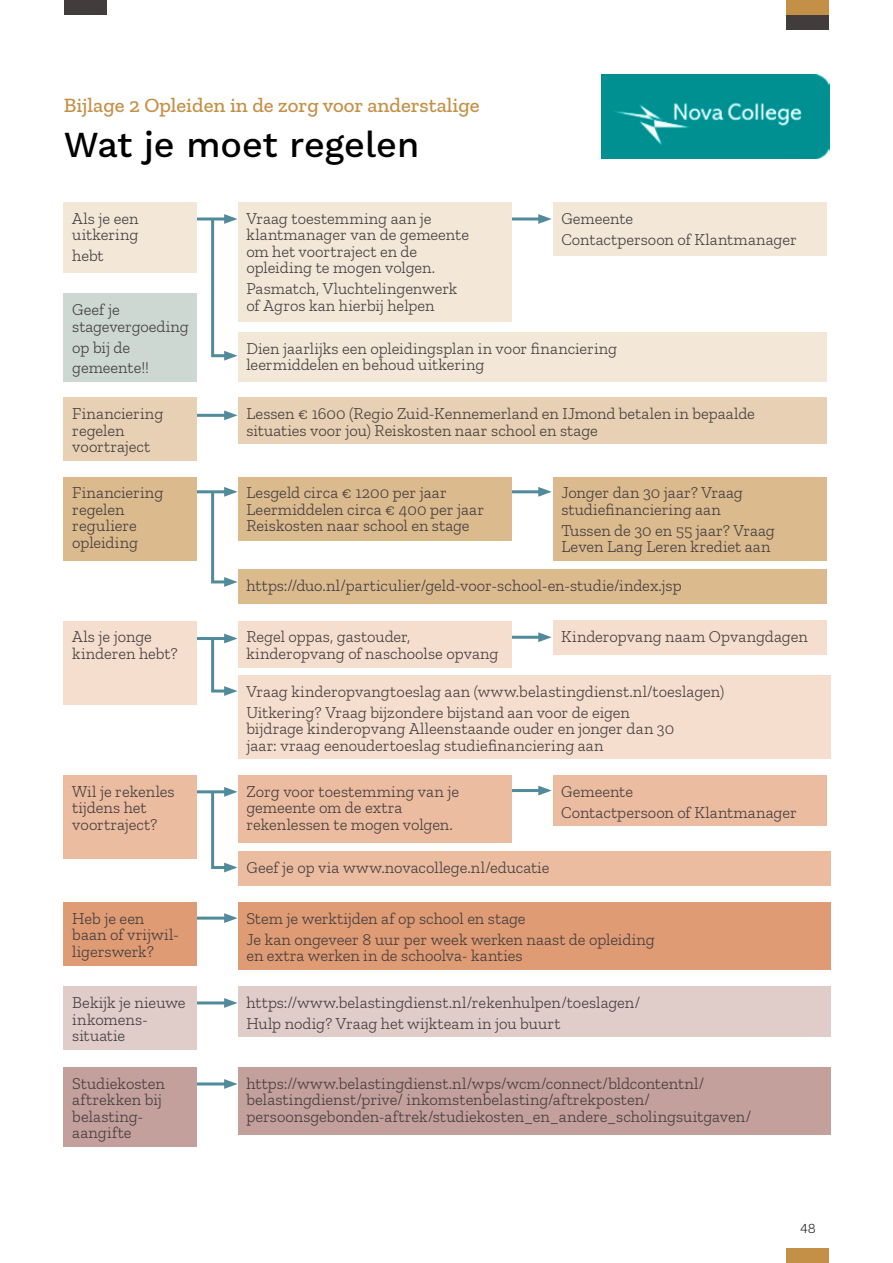
<style>
.page{position:relative;width:893px;height:1263px;background:#fff}
.page>*{position:absolute;margin:0;border:0;box-sizing:border-box;transform-origin:0 0}
.t1{font:36px "Work Sans";color:#000}
.t2{font:500 20.7px "Zilla Slab";color:#c49047}
.t3{font:300 16.5px/16.5px "Zilla Slab";color:#423c3d}
.t4{font:300 13.5px "Work Sans";color:#000}
</style>
<div class="page">
<div style="left:787px;top:1249px;width:42px;height:14px;background:#c49047"></div>
<div style="left:64px;top:0;width:42px;height:15px;background:#423c3d"></div>
<div style="left:787px;top:0;width:42px;height:15px;background:#c49047"></div>
<div style="left:787px;top:15px;width:42px;height:15px;background:#423c3d"></div>
<img style="left:601px;top:74px;width:228px;height:85px">
<hr style="left:197px;top:217px;width:31px;height:3px;background:#508a9b">
<hr style="left:511px;top:217px;width:31px;height:3px;background:#508a9b">
<svg style="left:538px;top:214px;width:14px;height:10px"></svg>
<svg style="left:210px;top:214px;width:28px;height:147px"></svg>
<hr style="left:197px;top:414px;width:31px;height:3px;background:#508a9b">
<svg style="left:224px;top:410px;width:14px;height:10px"></svg>
<hr style="left:197px;top:490px;width:31px;height:3px;background:#508a9b">
<svg style="left:210px;top:487px;width:28px;height:100px"></svg>
<hr style="left:197px;top:637px;width:31px;height:3px;background:#508a9b">
<svg style="left:211px;top:634px;width:27px;height:62px"></svg>
<hr style="left:197px;top:790px;width:31px;height:3px;background:#508a9b">
<svg style="left:210px;top:787px;width:28px;height:85px"></svg>
<hr style="left:197px;top:917px;width:31px;height:3px;background:#508a9b">
<svg style="left:224px;top:913px;width:14px;height:10px"></svg>
<hr style="left:197px;top:1001px;width:31px;height:3px;background:#508a9b">
<svg style="left:224px;top:998px;width:14px;height:10px"></svg>
<hr style="left:197px;top:1082px;width:31px;height:3px;background:#508a9b">
<svg style="left:224px;top:1079px;width:14px;height:10px"></svg>
<hr style="left:511px;top:490px;width:31px;height:3px;background:#508a9b">
<svg style="left:538px;top:487px;width:14px;height:10px"></svg>
<hr style="left:511px;top:636px;width:31px;height:3px;background:#508a9b">
<svg style="left:538px;top:632px;width:14px;height:10px"></svg>
<hr style="left:511px;top:789px;width:31px;height:3px;background:#508a9b">
<svg style="left:538px;top:786px;width:14px;height:9px"></svg>
<div style="left:64px;top:202px;width:133px;height:71px;background:#f3e7d8"></div>
<div style="left:64px;top:398px;width:133px;height:63px;background:#e7d0b3"></div>
<div style="left:64px;top:477px;width:133px;height:84px;background:#dbba8e"></div>
<div style="left:64px;top:621px;width:133px;height:84px;background:#f5dece"></div>
<div style="left:64px;top:775px;width:133px;height:84px;background:#ebbca0"></div>
<div style="left:64px;top:902px;width:133px;height:63px;background:#df9b74"></div>
<div style="left:64px;top:986px;width:133px;height:63px;background:#e0cdca"></div>
<div style="left:64px;top:1067px;width:133px;height:80px;background:#c4a09c"></div>
<div style="left:64px;top:294px;width:133px;height:88px;background:#cdd8d2"></div>
<div style="left:238px;top:202px;width:273px;height:120px;background:#f3e7d8"></div>
<div style="left:238px;top:477px;width:273px;height:63px;background:#dbba8e"></div>
<div style="left:238px;top:621px;width:273px;height:46px;background:#f5dece"></div>
<div style="left:238px;top:775px;width:273px;height:68px;background:#ebbca0"></div>
<div style="left:238px;top:675px;width:592px;height:84px;background:#f5dece"></div>
<div style="left:238px;top:852px;width:592px;height:34px;background:#ebbca0"></div>
<div style="left:238px;top:902px;width:592px;height:67px;background:#df9b74"></div>
<div style="left:238px;top:986px;width:592px;height:51px;background:#e0cdca"></div>
<div style="left:238px;top:1067px;width:592px;height:68px;background:#c4a09c"></div>
<div style="left:553px;top:621px;width:273px;height:34px;background:#f5dece"></div>
<div style="left:553px;top:775px;width:273px;height:51px;background:#ebbca0"></div>
<div style="left:553px;top:477px;width:273px;height:84px;background:#dbba8e"></div>
<div style="left:238px;top:332px;width:588px;height:50px;background:#f3e7d8"></div>
<div style="left:238px;top:398px;width:588px;height:46px;background:#e7d0b3"></div>
<div style="left:238px;top:570px;width:588px;height:34px;background:#dbba8e"></div>
<div style="left:553px;top:202px;width:273px;height:54px;background:#f3e7d8"></div>
<p class="t2" style="left:64px;top:93px;width:417px">Bijlage 2 Opleiden in de zorg voor anderstalige</p>
<h1 class="t1" style="left:64px;top:117px;width:357px">Wat je moet regelen</h1>
<p class="t3" style="left:72px;top:210px;width:68px">Als je een uitkering</p>
<p class="t3" style="left:72px;top:248px;width:33px">hebt</p>
<p class="t3" style="left:72px;top:302px;width:118px">Geef je stagevergoeding</p>
<p class="t3" style="left:72px;top:337px;width:78px;line-height:20.7px">op bij de gemeente!!</p>
<p class="t3" style="left:72px;top:405px;width:92px">Financiering regelen voortraject</p>
<p class="t3" style="left:72px;top:485px;width:92px">Financiering regelen reguliere opleiding</p>
<p class="t3" style="left:72px;top:629px;width:107px">Als je jonge kinderen hebt?</p>
<p class="t3" style="left:72px;top:783px;width:104px">Wil je rekenles tijdens het voortraject?</p>
<p class="t3" style="left:72px;top:910px;width:106px">Heb je een baan of vrijwil&shy;ligerswerk?</p>
<p class="t3" style="left:72px;top:994px;width:115px">Bekijk je nieuwe inkomens&shy;situatie</p>
<p class="t3" style="left:72px;top:1075px;width:94px">Studiekosten aftrekken bij belasting&shy;aangifte</p>
<p class="t3" style="left:246px;top:210px;width:224px">Vraag toestemming aan je klantmanager van de gemeente om het voortraject en de opleiding te mogen volgen.</p>
<p class="t3" style="left:246px;top:281px;width:212px">Pasmatch, Vluchtelingenwerk of Agros kan hierbij helpen</p>
<p class="t3" style="left:561px;top:208px;width:237px;line-height:20.7px">Gemeente<br>Contactpersoon of Klantmanager</p>
<p class="t3" style="left:246px;top:340px;width:372px">Dien jaarlijks een opleidingsplan in voor financiering leermiddelen en behoud uitkering</p>
<p class="t3" style="left:246px;top:405px;width:510px">Lessen € 1600 (Regio Zuid-Kennemerland en IJmond betalen in bepaalde situaties voor jou) Reiskosten naar school en stage</p>
<p class="t3" style="left:246px;top:485px;width:239px">Lesgeld circa € 1200 per jaar<br>Leermiddelen circa € 400 per jaar<br>Reiskosten naar school en stage</p>
<p class="t3" style="left:561px;top:485px;width:183px">Jonger dan 30 jaar? Vraag studiefinanciering aan</p>
<p class="t3" style="left:561px;top:522px;width:215px">Tussen de 30 en 55 jaar? Vraag<br>Leven Lang Leren krediet aan</p>
<p class="t3" style="left:246px;top:578px;width:437px">https://duo.nl/particulier/geld-voor-school-en-studie/index.jsp</p>
<p class="t3" style="left:246px;top:629px;width:254px">Regel oppas, gastouder, kinderopvang of naschoolse opvang</p>
<p class="t3" style="left:561px;top:629px;width:248px">Kinderopvang naam Opvangdagen</p>
<p class="t3" style="left:246px;top:681px;width:479px;line-height:20.7px">Vraag kinderopvangtoeslag aan (www.belastingdienst.nl/toeslagen)<br>Uitkering? Vraag bijzondere bijstand aan voor de eigen</p>
<p class="t3" style="left:246px;top:720px;width:429px">bijdrage kinderopvang Alleenstaande ouder en jonger dan 30 jaar: vraag eenoudertoeslag studiefinanciering aan</p>
<p class="t3" style="left:246px;top:783px;width:214px">Zorg voor toestemming van je gemeente om de extra rekenlessen te mogen volgen.</p>
<p class="t3" style="left:561px;top:781px;width:237px;line-height:20.7px">Gemeente<br>Contactpersoon of Klantmanager</p>
<p class="t3" style="left:246px;top:860px;width:304px">Geef je op via www.novacollege.nl/educatie</p>
<p class="t3" style="left:246px;top:908px;width:410px;line-height:20.7px">Stem je werktijden af op school en stage<br>Je kan ongeveer 8 uur per week werken naast de opleiding</p>
<p class="t3" style="left:246px;top:947px;width:278px">en extra werken in de schoolva- kanties</p>
<p class="t3" style="left:246px;top:992px;width:395px;line-height:20.7px">https://www.belastingdienst.nl/rekenhulpen/toeslagen/<br>Hulp nodig? Vraag het wijkteam in jou buurt</p>
<p class="t3" style="left:246px;top:1075px;width:506px">https://www.belastingdienst.nl/wps/wcm/connect/bldcontentnl/ belastingdienst/prive/ inkomstenbelasting/aftrekposten/ persoonsgebonden-aftrek/studiekosten_en_andere_scholingsuitgaven/</p>
<p class="t4" style="left:800px;top:1218px;width:17px">48</p>
</div>
